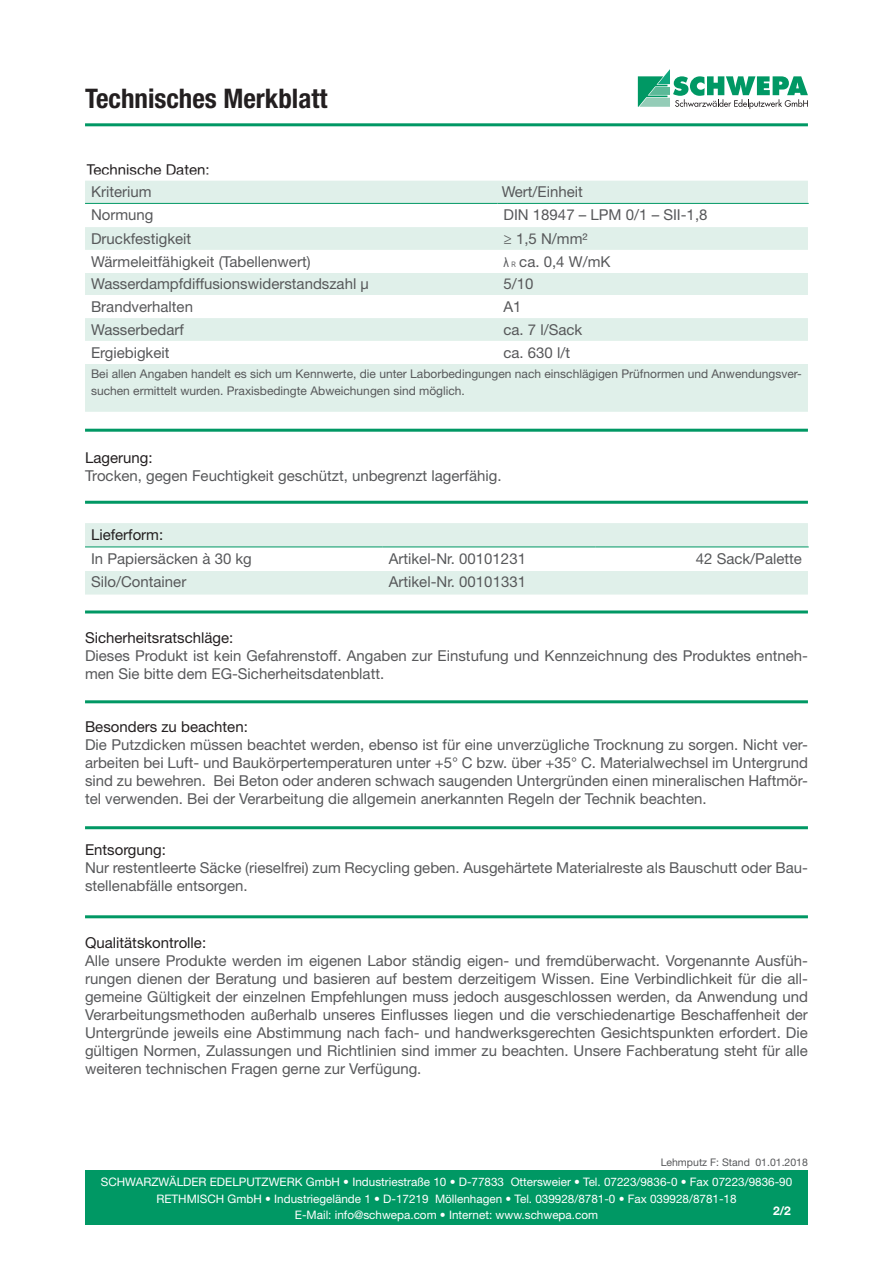
<style>
.page{position:relative;width:893px;height:1263px;background:#fff}
.page>*{position:absolute;margin:0;border:0;box-sizing:border-box;transform-origin:0 0}
.t1{font:700 condensed 27px "Helvetica Neue LT Std";color:#231f20}
.t2{font:15px/18px "Helvetica Neue LT Std";color:#57585a}
.t3{font:15px "Helvetica Neue LT Std";color:#231f20}
.t4{font:12px/16.5px "Helvetica Neue LT Std";color:#57585a}
.t5{font:700 12px "Helvetica Neue LT Std";color:#fff}
.t6{font:11.7px/16.5px "Helvetica Neue LT Std";color:#fff;text-align:center}
.t7{font:10.5px "Helvetica Neue LT Std";color:#57585a}
.s1{font-family:"Arial Narrow";font-size:13.5px}
.s2{font-family:"Arial Narrow";font-size:7.5px}
</style>
<div class="page">
<hr style="left:85px;top:123px;width:723px;height:3px;background:#009864">
<div style="left:85px;top:1171px;width:723px;height:54px;background:#009864"></div>
<svg style="left:638px;top:69px;width:170px;height:40px"></svg>
<hr style="left:85px;top:429px;width:723px;height:3px;background:#009864">
<hr style="left:85px;top:501px;width:723px;height:3px;background:#009864">
<div style="left:85px;top:181px;width:723px;height:231px;background:#e0f0ea"></div>
<div style="left:85px;top:203px;width:336px;height:24px;background:#fff"></div>
<div style="left:421px;top:203px;width:76px;height:24px;background:#fff"></div>
<div style="left:497px;top:203px;width:311px;height:24px;background:#fff"></div>
<div style="left:85px;top:250px;width:336px;height:23px;background:#fff"></div>
<div style="left:421px;top:250px;width:76px;height:23px;background:#fff"></div>
<div style="left:497px;top:250px;width:311px;height:23px;background:#fff"></div>
<div style="left:85px;top:295px;width:336px;height:23px;background:#fff"></div>
<div style="left:421px;top:295px;width:76px;height:23px;background:#fff"></div>
<div style="left:497px;top:295px;width:311px;height:23px;background:#fff"></div>
<div style="left:85px;top:341px;width:336px;height:23px;background:#fff"></div>
<div style="left:421px;top:341px;width:76px;height:23px;background:#fff"></div>
<div style="left:497px;top:341px;width:311px;height:23px;background:#fff"></div>
<hr style="left:85px;top:203px;width:336px;height:1px;background:#009864">
<hr style="left:421px;top:203px;width:76px;height:1px;background:#009864">
<hr style="left:497px;top:203px;width:312px;height:1px;background:#009864">
<hr style="left:85px;top:610px;width:723px;height:3px;background:#009864">
<hr style="left:85px;top:700px;width:723px;height:3px;background:#009864">
<hr style="left:85px;top:915px;width:723px;height:3px;background:#009864">
<hr style="left:85px;top:826px;width:723px;height:3px;background:#009864">
<div style="left:85px;top:523px;width:723px;height:71px;background:#e0f0ea"></div>
<div style="left:85px;top:547px;width:298px;height:24px;background:#fff"></div>
<div style="left:383px;top:547px;width:212px;height:24px;background:#fff"></div>
<div style="left:595px;top:547px;width:213px;height:24px;background:#fff"></div>
<hr style="left:85px;top:546px;width:298px;height:1px;background:#009864">
<hr style="left:383px;top:546px;width:212px;height:1px;background:#009864">
<hr style="left:595px;top:546px;width:214px;height:1px;background:#009864">
<h1 class="t1" style="left:85px;top:82px;width:244px">Technisches Merkblatt</h1>
<p class="t3" style="left:87px;top:160px;width:125px">Technische Daten:</p>
<p class="t2" style="left:91px;top:183px;width:62px">Kriterium</p>
<p class="t2" style="left:502px;top:183px;width:83px">Wert/Einheit</p>
<p class="t2" style="left:91px;top:206px;width:64px">Normung</p>
<p class="t2" style="left:503px;top:206px;width:205px">DIN 18947 – LPM 0/1 – SII-1,8</p>
<p class="t2" style="left:91px;top:229px;width:102px">Druckfestigkeit</p>
<p class="t2" style="left:503px;top:229px;width:86px">≥ 1,5 N/mm²</p>
<p class="t2" style="left:91px;top:252px;width:221px">Wärmeleitfähigkeit (Tabellenwert)</p>
<p class="t2" style="left:503px;top:252px;width:108px"><span class="s1">λ</span> <span class="s2">R</span> ca. 0,4 W/mK</p>
<p class="t2" style="left:91px;top:275px;width:279px">Wasserdampfdiffusionswiderstandszahl μ</p>
<p class="t2" style="left:503px;top:275px;width:32px">5/10</p>
<p class="t2" style="left:91px;top:298px;width:103px">Brandverhalten</p>
<p class="t2" style="left:503px;top:298px;width:20px">A1</p>
<p class="t2" style="left:91px;top:320px;width:94px">Wasserbedarf</p>
<p class="t2" style="left:503px;top:320px;width:80px">ca. 7 l/Sack</p>
<p class="t2" style="left:91px;top:343px;width:80px">Ergiebigkeit</p>
<p class="t2" style="left:503px;top:343px;width:68px">ca. 630 l/t</p>
<p class="t4" style="left:91px;top:365px;width:712px">Bei allen Angaben handelt es sich um Kennwerte, die unter Laborbedingungen nach einschlägigen Prüfnormen und Anwendungsver&shy;suchen ermittelt wurden. Praxisbedingte Abweichungen sind möglich.</p>
<p class="t3" style="left:85px;top:448px;width:69px">Lagerung:</p>
<p class="t2" style="left:85px;top:466px;width:418px">Trocken, gegen Feuchtigkeit geschützt, unbegrenzt lagerfähig.</p>
<p class="t3" style="left:91px;top:525px;width:74px">Lieferform:</p>
<p class="t2" style="left:91px;top:549px;width:162px">In Papiersäcken à 30 kg</p>
<p class="t2" style="left:389px;top:549px;width:139px">Artikel-Nr. 00101231</p>
<p class="t2" style="left:696px;top:549px;width:108px">42 Sack/Palette</p>
<p class="t2" style="left:91px;top:573px;width:97px">Silo/Container</p>
<p class="t2" style="left:389px;top:573px;width:139px">Artikel-Nr. 00101331</p>
<p class="t3" style="left:85px;top:628px;width:150px">Sicherheitsratschläge:</p>
<p class="t2" style="left:85px;top:646px;width:724px">Dieses Produkt ist kein Gefahrenstoff. Angaben zur Einstufung und Kennzeichnung des Produktes entneh&shy;men Sie bitte dem EG-Sicherheitsdatenblatt.</p>
<p class="t3" style="left:85px;top:718px;width:164px">Besonders zu beachten:</p>
<p class="t2" style="left:85px;top:736px;width:724px;text-align:justify">Die Putzdicken müssen beachtet werden, ebenso ist für eine unverzügliche Trocknung zu sorgen. Nicht ver&shy;arbeiten bei Luft- und Baukörpertemperaturen unter +5° C bzw. über +35° C. Materialwechsel im Untergrund sind zu bewehren. Bei Beton oder anderen schwach saugenden Untergründen einen mineralischen Haftmör&shy;tel verwenden. Bei der Verarbeitung die allgemein anerkannten Regeln der Technik beachten.</p>
<p class="t3" style="left:85px;top:840px;width:82px">Entsorgung:</p>
<p class="t2" style="left:85px;top:858px;width:724px">Nur restentleerte Säcke (rieselfrei) zum Recycling geben. Ausgehärtete Materialreste als Bauschutt oder Bau&shy;stellenabfälle entsorgen.</p>
<p class="t3" style="left:85px;top:934px;width:123px">Qualitätskontrolle:</p>
<p class="t2" style="left:85px;top:952px;width:724px;text-align:justify">Alle unsere Produkte werden im eigenen Labor ständig eigen- und fremdüberwacht. Vorgenannte Ausfüh&shy;rungen dienen der Beratung und basieren auf bestem derzeitigem Wissen. Eine Verbindlichkeit für die all&shy;gemeine Gültigkeit der einzelnen Empfehlungen muss jedoch ausgeschlossen werden, da Anwendung und Verarbeitungsmethoden außerhalb unseres Einflusses liegen und die verschiedenartige Beschaffenheit der Untergründe jeweils eine Abstimmung nach fach- und handwerksgerechten Gesichtspunkten erfordert. Die gültigen Normen, Zulassungen und Richtlinien sind immer zu beachten. Unsere Fachberatung steht für alle weiteren technischen Fragen gerne zur Verfügung.</p>
<p class="t7" style="left:661px;top:1156px;width:149px">Lehmputz F: Stand 01.01.2018</p>
<p class="t6" style="left:101px;top:1173px;width:693px">SCHWARZWÄLDER EDELPUTZWERK GmbH • Industriestraße 10 • D-77833 Ottersweier • Tel. 07223/9836-0 • Fax 07223/9836-90<br>RETHMISCH GmbH • Industriegelände 1 • D-17219 Möllenhagen • Tel. 039928/8781-0 • Fax 039928/8781-18<br>E-Mail: info@schwepa.com • Internet: www.schwepa.com</p>
<p class="t5" style="left:773px;top:1203px;width:19px">2/2</p>
</div>
